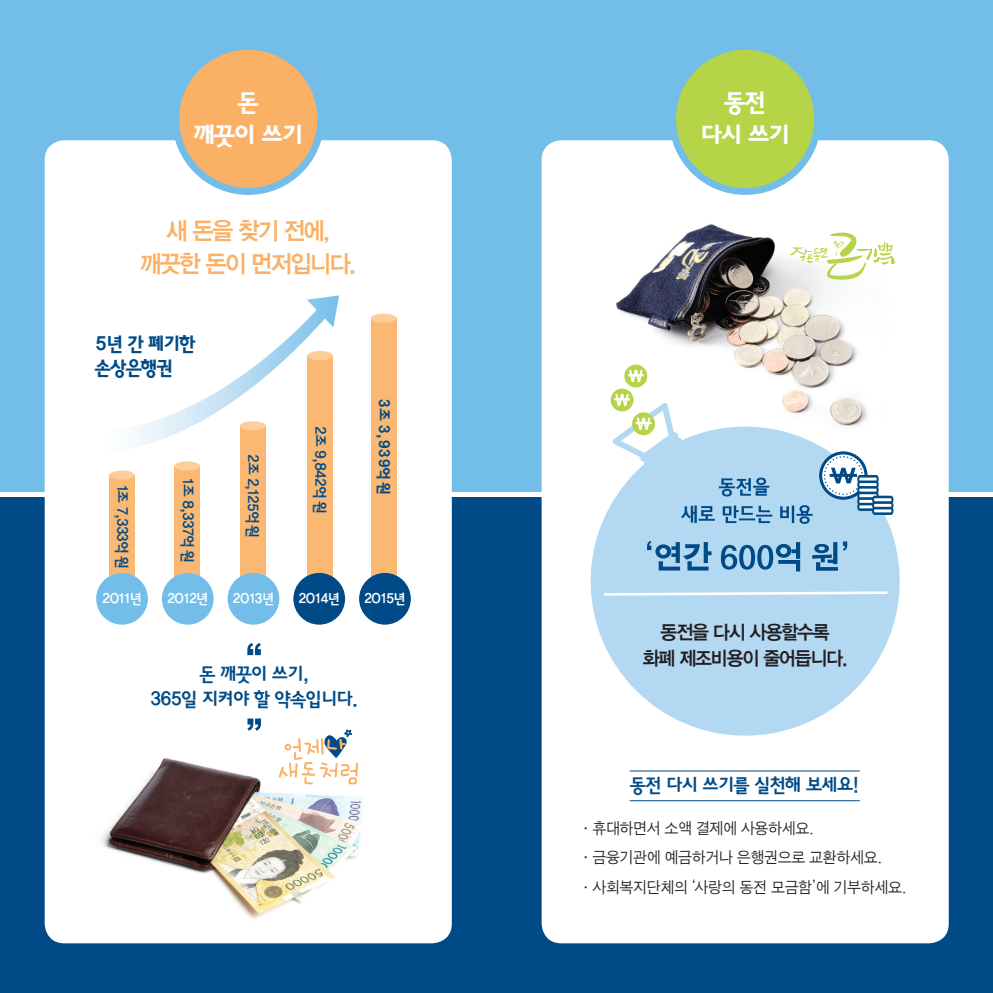
<style>
.page{position:relative;width:993px;height:993px;background:#fff}
.page>*{position:absolute;margin:0;border:0;box-sizing:border-box;transform-origin:0 0}
.t1{font:24.5px "Haan Y Godic 25";letter-spacing:-.07em;color:#fff}
.t2{font:24.32px "YDIYGO340";letter-spacing:-.07em;color:#fab165;scale:.95 1}
.t3{font:19.25px "Haan Y Godic 24";letter-spacing:-.07em;color:#004b87}
.t4{font:19.25px "YDIYGO340";letter-spacing:-.06em;color:#231f20;scale:.95 1}
.t5{font:19.25px "Haan Y Godic 25";letter-spacing:-.07em;color:#004b87}
.t6{font:15.75px "SM3 J Gothic 02";letter-spacing:-.07em;color:#231f20;scale:.93 1}
.t7{font:14.88px "Haan Y Godic 24";letter-spacing:-.07em;color:#004b87}
.t8{font:14.88px "Haan Y Godic 25";letter-spacing:-.07em;color:#004b87}
.t9{font:14px "Haan Y Godic 24";letter-spacing:-.07em;color:#fff}
.s1{font-family:"YDIYGO330"}
</style>
<div class="page">
<div style="left:0;top:0;width:992px;height:491px;background:#73bde9"></div>
<div style="left:0;top:497px;width:992px;height:495px;background:#004b87"></div>
<div style="left:541px;top:140px;width:407px;height:803px;background:#fff;border-radius:20px"></div>
<div style="left:45px;top:140px;width:406px;height:803px;background:#fff;border-radius:20px"></div>
<div style="left:175px;top:46px;width:146px;height:145px;background:#fab165;border-radius:50%"></div>
<div style="left:172px;top:43px;width:152px;height:152px;border:7px solid #73bde9;border-radius:50%"></div>
<div style="left:672px;top:46px;width:145px;height:145px;background:#b6d448;border-radius:50%"></div>
<div style="left:668px;top:43px;width:153px;height:152px;border:7px solid #73bde9;border-radius:50%"></div>
<hr style="left:629px;top:770px;width:230px;height:1px;background:#004b87">
<hr style="left:629px;top:800px;width:230px;height:1px;background:#004b87">
<img style="left:102px;top:758px;width:262px;height:161px">
<svg style="left:247px;top:643px;width:14px;height:12px"></svg>
<svg style="left:247px;top:718px;width:14px;height:12px"></svg>
<img style="left:616px;top:224px;width:241px;height:170px">
<svg style="left:789px;top:231px;width:106px;height:49px"></svg>
<div style="left:590px;top:426px;width:309px;height:309px;background:#b2d8f2;border-radius:50%"></div>
<div style="left:624px;top:364px;width:23px;height:23px;background:#b6d448;border-radius:50%"></div>
<svg style="left:628px;top:370px;width:15px;height:12px"></svg>
<svg style="left:610px;top:388px;width:23px;height:23px"></svg>
<svg style="left:604px;top:591px;width:283px;height:4px"></svg>
<svg style="left:612px;top:394px;width:281px;height:177px"></svg>
<div style="left:109px;top:475px;width:25px;height:113px;background:#fbb873"></div>
<div style="left:109px;top:470px;width:25px;height:9px;background:#fdcd9c;border-radius:50%"></div>
<div style="left:174px;top:466px;width:26px;height:122px;background:#fbb873"></div>
<div style="left:174px;top:461px;width:26px;height:9px;background:#fdcd9c;border-radius:50%"></div>
<div style="left:240px;top:425px;width:25px;height:162px;background:#fbb873"></div>
<div style="left:307px;top:355px;width:26px;height:233px;background:#fbb873"></div>
<div style="left:371px;top:318px;width:25px;height:270px;background:#fbb873"></div>
<div style="left:371px;top:313px;width:25px;height:9px;background:#fdcd9c;border-radius:50%"></div>
<svg style="left:134px;top:295px;width:205px;height:171px"></svg>
<div style="left:96px;top:572px;width:52px;height:52px;background:#73bde9;border-radius:50%"></div>
<div style="left:162px;top:572px;width:51px;height:52px;background:#73bde9;border-radius:50%"></div>
<div style="left:227px;top:572px;width:52px;height:52px;background:#73bde9;border-radius:50%"></div>
<div style="left:293px;top:572px;width:52px;height:52px;background:#004b87;border-radius:50%"></div>
<div style="left:359px;top:572px;width:51px;height:52px;background:#004b87;border-radius:50%"></div>
<svg style="left:278px;top:729px;width:80px;height:55px"></svg>
<p class="t1" style="left:237px;top:82px;width:24px">돈</p>
<p class="t1" style="left:193px;top:115px;width:112px">깨끗이 쓰기</p>
<p class="t2" style="left:166px;top:216px;width:173px">새 돈을 찾기 전에,</p>
<p class="t2" style="left:140px;top:250px;width:229px">깨끗한 돈이 먼저입니다.</p>
<p class="t5" style="left:94px;top:328px;width:103px">5년 간 폐기한</p>
<p class="t5" style="left:94px;top:352px;width:80px">손상은행권</p>
<p class="t8" style="left:396px;top:398px;width:98px;rotate:90deg">3조 3,939억 원</p>
<p class="t7" style="left:332px;top:426px;width:89px;rotate:90deg">2조 9,842억 원</p>
<p class="t7" style="left:265px;top:454px;width:86px;rotate:90deg">2조 2,125억 원</p>
<p class="t7" style="left:200px;top:478px;width:86px;rotate:90deg">1조 8,337억 원</p>
<p class="t7" style="left:134px;top:484px;width:86px;rotate:90deg">1조 7,333억 원</p>
<p class="t9" style="left:102px;top:587px;width:41px">2011년</p>
<p class="t9" style="left:167px;top:587px;width:43px">2012년</p>
<p class="t9" style="left:232px;top:587px;width:43px">2013년</p>
<p class="t9" style="left:298px;top:587px;width:43px">2014년</p>
<p class="t9" style="left:364px;top:587px;width:43px">2015년</p>
<p class="t3" style="left:199px;top:658px;width:111px">돈 깨끗이 쓰기,</p>
<p class="t3" style="left:150px;top:682px;width:210px">365일 지켜야 할 약속입니다.</p>
<p class="t1" style="left:723px;top:82px;width:44px">동전</p>
<p class="t1" style="left:700px;top:115px;width:91px">다시 쓰기</p>
<p class="t4" style="left:660px;top:621px;width:179px">동전을 다시 사용할수록</p>
<p class="t4" style="left:642px;top:646px;width:217px">화폐 제조비용이 줄어듭니다.</p>
<p class="t3" style="left:629px;top:769px;width:232px">동전 다시 쓰기를 실천해 보세요!</p>
<p class="t6" style="left:578px;top:819px;width:255px"><span class="s1">·</span>휴대하면서 소액 결제에 사용하세요.</p>
<p class="t6" style="left:578px;top:849px;width:328px"><span class="s1">·</span>금융기관에 예금하거나 은행권으로 교환하세요.</p>
<p class="t6" style="left:578px;top:878px;width:355px"><span class="s1">·</span>사회복지단체의 ‘사랑의 동전 모금함’에 기부하세요.</p>
</div>
